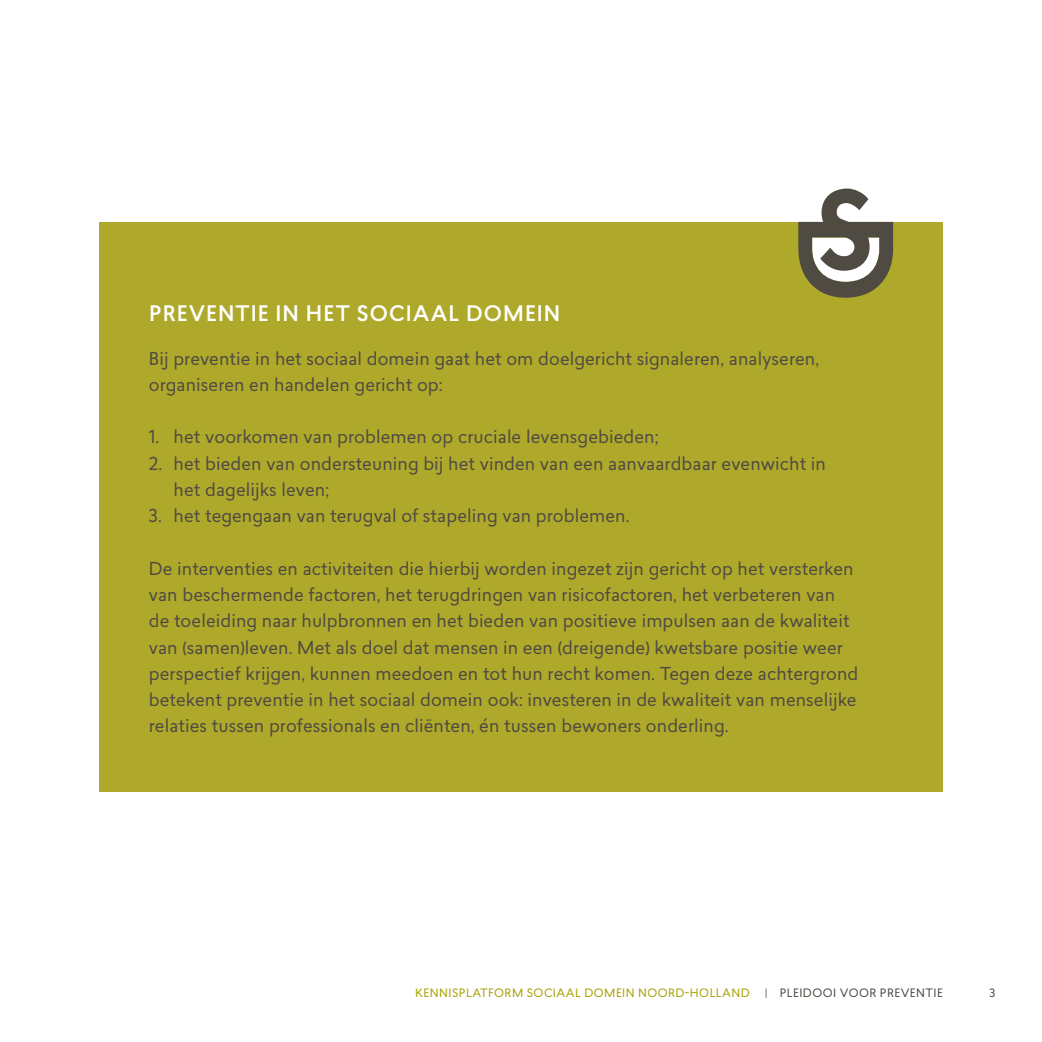
<style>
.page{position:relative;width:1042px;height:1042px;background:#fff}
.page>*{position:absolute;margin:0;border:0;box-sizing:border-box;transform-origin:0 0}
.t1{font:500 21px "Lasiver";letter-spacing:.05em;color:#fff}
.t2{font:17.5px/26.2px "Lasiver";letter-spacing:.005em;color:#4f4a42}
.t3{font:11.38px "Lasiver";letter-spacing:.04em;color:#a7a100}
.t4{font:11.38px "Lasiver";letter-spacing:.04em;color:#4f4a42}
.s1{color:#7e7972}
</style>
<div class="page">
<div style="left:99px;top:222px;width:844px;height:569px;background:#afa92b"></div>
<svg style="left:798px;top:189px;width:95px;height:109px"></svg>
<p class="t1" style="left:149px;top:298px;width:412px">PREVENTIE IN HET SOCIAAL DOMEIN</p>
<p class="t2" style="left:149px;top:345px;width:672px">Bij preventie in het sociaal domein gaat het om doelgericht signaleren, analyseren, organiseren en handelen gericht op:</p>
<p class="t2" style="left:149px;top:424px;width:511px">1. het voorkomen van problemen op cruciale levensgebieden;</p>
<p class="t2" style="left:174px;top:450px;width:654px;text-indent:-25px">2. het bieden van ondersteuning bij het vinden van een aanvaardbaar evenwicht in het dagelijks leven;</p>
<p class="t2" style="left:149px;top:502px;width:482px">3. het tegengaan van terugval of stapeling van problemen.</p>
<p class="t2" style="left:149px;top:555px;width:711px">De interventies en activiteiten die hierbij worden ingezet zijn gericht op het versterken van beschermende factoren, het terugdringen van risicofactoren, het verbeteren van de toeleiding naar hulpbronnen en het bieden van positieve impulsen aan de kwaliteit van (samen)leven. Met als doel dat mensen in een (dreigende) kwetsbare positie weer perspectief krijgen, kunnen meedoen en tot hun recht komen. Tegen deze achtergrond betekent preventie in het sociaal domein ook: investeren in de kwaliteit van menselijke relaties tussen professionals en cliënten, én tussen bewoners onderling.</p>
<p class="t3" style="left:415px;top:984px;width:336px">KENNISPLATFORM SOCIAAL DOMEIN NOORD-HOLLAND</p>
<p class="t4" style="left:765px;top:984px;width:179px"><span class="s1">|</span> PLEIDOOI VOOR PREVENTIE</p>
<p class="t4" style="left:989px;top:984px;width:7px">3</p>
</div>
